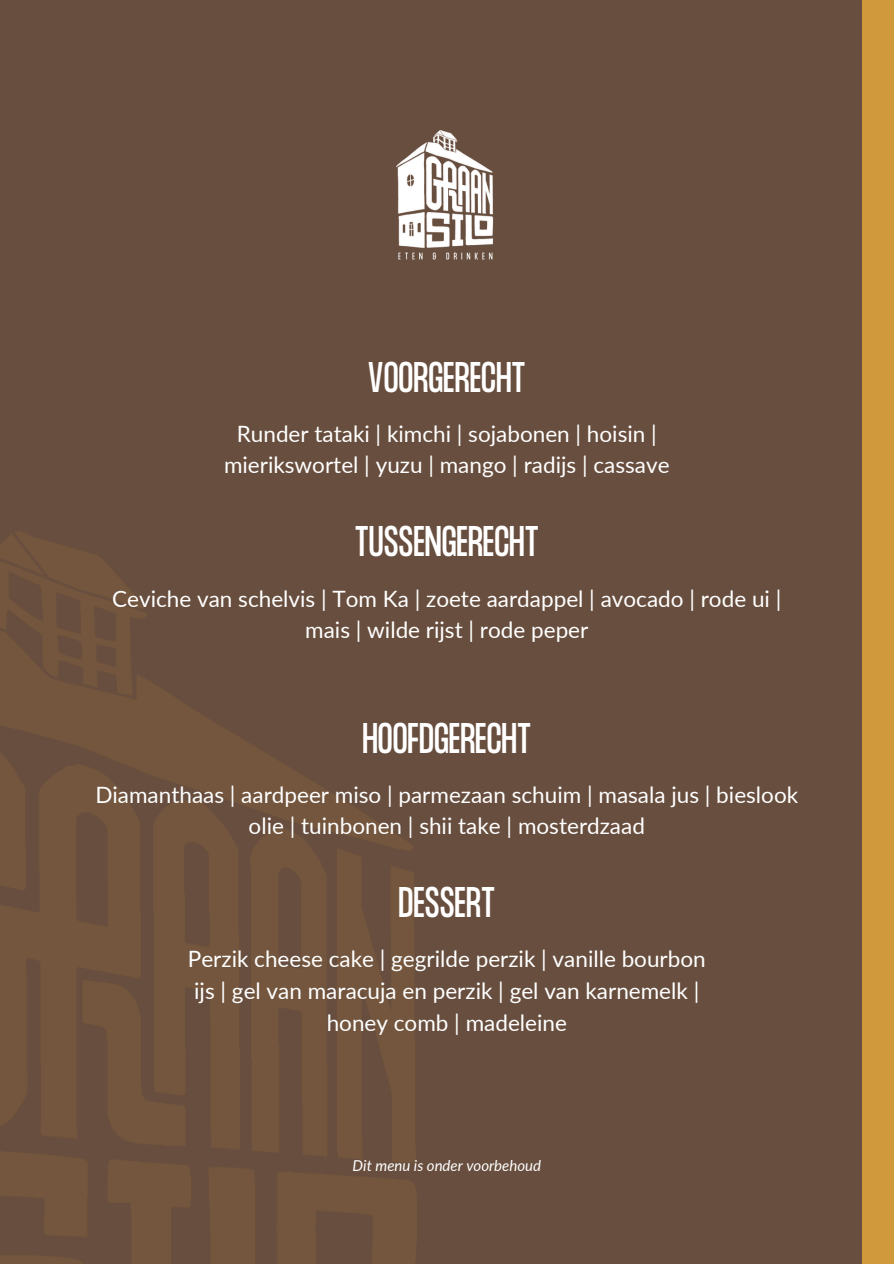
<style>
.page{position:relative;width:894px;height:1264px;background:#fff}
.page>*{position:absolute;margin:0;border:0;box-sizing:border-box;transform-origin:0 0}
.t1{font:37.5px "Formula Condensed";color:#fff}
.t2{font:22.5px/31.5px "Lato";color:#fff;text-align:center}
.t3{font:italic 15px "Lato";color:#fff}
</style>
<div class="page">
<div style="left:0;top:0;width:893px;height:1263px;background:#d0993b"></div>
<div style="left:0;top:0;width:860px;height:1263px;background:#684e3e"></div>
<img style="left:0;top:531px;width:416px;height:732px">
<img style="left:396px;top:131px;width:98px;height:129px">
<p class="t1" style="left:368px;top:358px;width:159px">VOORGERECHT</p>
<h2 class="t2" style="left:224px;top:417px;width:447px">Runder tataki | kimchi | sojabonen | hoisin | mierikswortel | yuzu | mango | radijs | cassave</h2>
<h1 class="t1" style="left:354px;top:522px;width:186px">TUSSENGERECHT</h1>
<p class="t2" style="left:112px;top:582px;width:670px">Ceviche van schelvis | Tom Ka | zoete aardappel | avocado | rode ui | mais | wilde rijst | rode peper</p>
<h2 class="t1" style="left:362px;top:718px;width:170px">HOOFDGERECHT</h2>
<h1 class="t2" style="left:95px;top:778px;width:704px">Diamanthaas | aardpeer miso | parmezaan schuim | masala jus | bieslook olie | tuinbonen | shii take | mosterdzaad</h1>
<h2 class="t1" style="left:398px;top:883px;width:98px">DESSERT</h2>
<h1 class="t2" style="left:188px;top:943px;width:519px">Perzik cheese cake | gegrilde perzik | vanille bourbon ijs | gel van maracuja en perzik | gel van karnemelk | honey comb | madeleine</h1>
<h2 class="t3" style="left:352px;top:1156px;width:190px">Dit menu is onder voorbehoud</h2>
</div>
